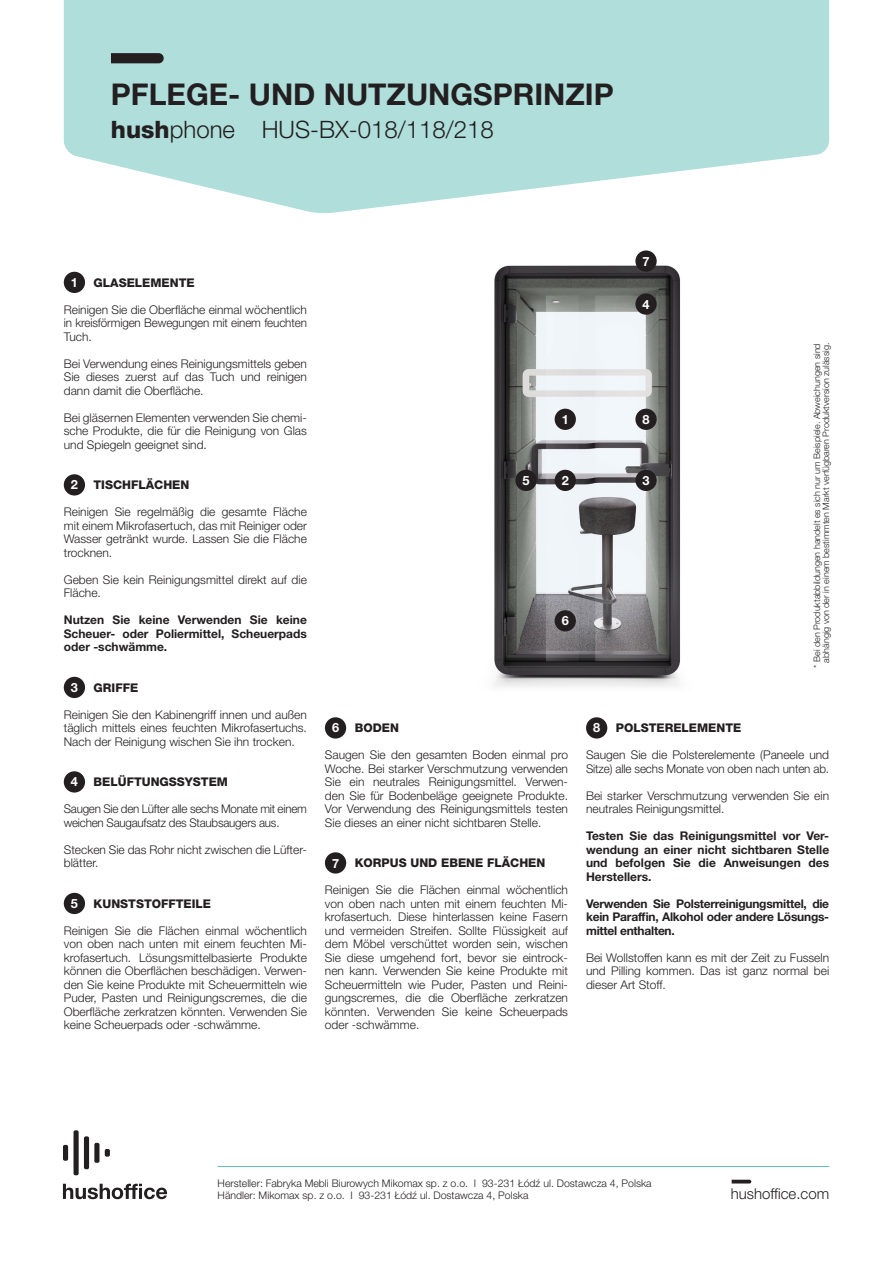
<style>
.page{position:relative;width:893px;height:1263px;background:#fff}
.page>*{position:absolute;margin:0;border:0;box-sizing:border-box;transform-origin:0 0}
.t1{font:700 30px "Helvetica Neue LT Pro";color:#231f20}
.t2{font:300 24px "Helvetica Neue LT Pro";color:#231f20}
.t3{font:300 15px "Helvetica Neue LT Pro";color:#231f20}
.t4{font:700 12.75px "Helvetica Neue LT Pro";color:#fff}
.tekst_pielegnacja{font:300 12px/13.5px "Helvetica Neue LT Pro";color:#231f20;text-align:justify}
.tekst_pielegnacja-2{font:700 12px/13.5px "Helvetica Neue LT Pro";letter-spacing:-.01em;color:#231f20;text-align:justify}
.bold_pielegnacja{font:300 12px/13.5px "Helvetica Neue LT Pro";color:#231f20;text-align:justify}
.naglowek_pielegnacja{font:800 12px "Helvetica Neue LT Pro";color:#231f20}
.bold_pielegnacja-2{font:700 12px/13.5px "Helvetica Neue LT Pro";color:#231f20;text-align:justify}
.tekst_pielegnacja-3{font:300 12px/13.5px "Helvetica Neue LT Pro";letter-spacing:-.02em;color:#231f20}
.t5{font:300 10.5px/12px "Helvetica Neue LT Pro";color:#231f20}
.WYP{font:300 9px/9px "Helvetica Neue LT Pro";color:#231f20;text-align:center}
.s1{font-weight:800}
</style>
<div class="page">
<svg style="left:64px;top:0;width:765px;height:213px;background:#bae2df"></svg>
<svg style="left:111px;top:53px;width:53px;height:10px"></svg>
<div style="left:63px;top:1145px;width:5px;height:16px;background:#231f20;border-radius:2px"></div>
<div style="left:74px;top:1130px;width:5px;height:45px;background:#231f20;border-radius:2px"></div>
<div style="left:84px;top:1136px;width:5px;height:33px;background:#231f20;border-radius:2px"></div>
<div style="left:94px;top:1143px;width:5px;height:20px;background:#231f20;border-radius:2px"></div>
<div style="left:105px;top:1149px;width:5px;height:8px;background:#231f20;border-radius:2px"></div>
<svg style="left:63px;top:1184px;width:104px;height:15px"></svg>
<hr style="left:218px;top:1166px;width:611px;height:1px;background:#5ac4bd">
<svg style="left:732px;top:1180px;width:19px;height:3px"></svg>
<img style="left:494px;top:264px;width:187px;height:423px">
<div style="left:555px;top:409px;width:21px;height:21px;background:#231f20;border-radius:50%"></div>
<div style="left:635px;top:470px;width:22px;height:21px;background:#231f20;border-radius:50%"></div>
<div style="left:635px;top:250px;width:22px;height:22px;background:#231f20;border-radius:50%"></div>
<div style="left:635px;top:293px;width:22px;height:22px;background:#231f20;border-radius:50%"></div>
<div style="left:555px;top:470px;width:21px;height:21px;background:#231f20;border-radius:50%"></div>
<div style="left:635px;top:409px;width:22px;height:21px;background:#231f20;border-radius:50%"></div>
<div style="left:555px;top:610px;width:21px;height:21px;background:#231f20;border-radius:50%"></div>
<div style="left:515px;top:470px;width:22px;height:21px;background:#231f20;border-radius:50%"></div>
<div style="left:64px;top:272px;width:21px;height:21px;background:#231f20;border-radius:50%"></div>
<div style="left:64px;top:474px;width:21px;height:21px;background:#231f20;border-radius:50%"></div>
<div style="left:64px;top:677px;width:21px;height:21px;background:#231f20;border-radius:50%"></div>
<div style="left:64px;top:771px;width:21px;height:21px;background:#231f20;border-radius:50%"></div>
<div style="left:64px;top:893px;width:21px;height:21px;background:#231f20;border-radius:50%"></div>
<div style="left:325px;top:717px;width:21px;height:21px;background:#231f20;border-radius:50%"></div>
<div style="left:325px;top:852px;width:21px;height:21px;background:#231f20;border-radius:50%"></div>
<div style="left:586px;top:717px;width:21px;height:21px;background:#231f20;border-radius:50%"></div>
<h1 class="t1" style="left:111px;top:75px;width:504px">PFLEGE- UND NUTZUNGSPRINZIP</h1>
<h2 class="t2" style="left:111px;top:115px;width:384px"><span class="s1">hush</span>phone HUS-BX-018/118/218</h2>
<p class="t4" style="left:71px;top:274px;width:9px">1</p>
<p class="naglowek_pielegnacja" style="left:94px;top:275px;width:103px">GLASELEMENTE</p>
<p class="tekst_pielegnacja" style="left:64px;top:302px;width:245px">Reinigen Sie die Oberfläche einmal wöchentlich in kreisförmigen Bewegungen mit einem feuchten Tuch.</p>
<p class="tekst_pielegnacja" style="left:64px;top:356px;width:245px">Bei Verwendung eines Reinigungsmittels geben Sie dieses zuerst auf das Tuch und reinigen dann damit die Oberfläche.</p>
<p class="tekst_pielegnacja" style="left:64px;top:410px;width:245px">Bei gläsernen Elementen verwenden Sie chemi&shy;sche Produkte, die für die Reinigung von Glas und Spiegeln geeignet sind.</p>
<p class="t4" style="left:71px;top:477px;width:9px">2</p>
<p class="naglowek_pielegnacja" style="left:94px;top:478px;width:97px">TISCHFLÄCHEN</p>
<p class="bold_pielegnacja" style="left:64px;top:505px;width:245px">Reinigen Sie regelmäßig die gesamte Fläche mit einem Mikrofasertuch, das mit Reiniger oder Wasser getränkt wurde. Lassen Sie die Fläche trocknen.</p>
<p class="bold_pielegnacja" style="left:64px;top:572px;width:245px">Geben Sie kein Reinigungsmittel direkt auf die<br>Fläche.</p>
<p class="bold_pielegnacja-2" style="left:64px;top:613px;width:245px">Nutzen Sie keine Verwenden Sie keine Scheuer- oder Poliermittel, Scheuerpads oder -schwämme.</p>
<p class="t4" style="left:71px;top:679px;width:9px">3</p>
<p class="naglowek_pielegnacja" style="left:94px;top:680px;width:46px">GRIFFE</p>
<p class="tekst_pielegnacja" style="left:64px;top:707px;width:245px">Reinigen Sie den Kabinengriff innen und außen täglich mittels eines feuchten Mikrofasertuchs.<br>Nach der Reinigung wischen Sie ihn trocken.</p>
<p class="t4" style="left:71px;top:774px;width:9px">4</p>
<p class="naglowek_pielegnacja" style="left:94px;top:775px;width:136px">BELÜFTUNGSSYSTEM</p>
<p class="tekst_pielegnacja-3" style="left:64px;top:802px;width:245px">Saugen Sie den Lüfter alle sechs Monate mit einem weichen Saugaufsatz des Staubsaugers aus.</p>
<p class="tekst_pielegnacja" style="left:64px;top:842px;width:245px">Stecken Sie das Rohr nicht zwischen die Lüfter&shy;blätter.</p>
<p class="t4" style="left:71px;top:895px;width:9px">5</p>
<p class="naglowek_pielegnacja" style="left:94px;top:896px;width:119px">KUNSTSTOFFTEILE</p>
<p class="tekst_pielegnacja" style="left:64px;top:923px;width:245px">Reinigen Sie die Flächen einmal wöchentlich von oben nach unten mit einem feuchten Mi&shy;krofasertuch. Lösungsmittelbasierte Produkte können die Oberflächen beschädigen. Verwen&shy;den Sie keine Produkte mit Scheuermitteln wie Puder, Pasten und Reinigungscremes, die die Oberfläche zerkratzen könnten. Verwenden Sie keine Scheuerpads oder -schwämme.</p>
<p class="t4" style="left:522px;top:472px;width:9px">5</p>
<p class="t4" style="left:562px;top:411px;width:9px">1</p>
<p class="t4" style="left:562px;top:472px;width:9px">2</p>
<p class="t4" style="left:562px;top:613px;width:9px">6</p>
<p class="t4" style="left:642px;top:253px;width:9px">7</p>
<p class="t4" style="left:642px;top:296px;width:9px">4</p>
<p class="t4" style="left:642px;top:411px;width:9px">8</p>
<p class="t4" style="left:642px;top:472px;width:9px">3</p>
<p class="WYP" style="left:812px;top:668px;width:326px;rotate:-90deg">* Bei den Produktabbildungen handelt es sich nur um Beispiele. Abweichungen sind abhängig von der in einem bestimmten Markt verfügbaren Produktversion zulässig.</p>
<p class="t4" style="left:332px;top:720px;width:9px">6</p>
<p class="naglowek_pielegnacja" style="left:355px;top:721px;width:46px">BODEN</p>
<p class="tekst_pielegnacja" style="left:325px;top:748px;width:245px">Saugen Sie den gesamten Boden einmal pro Woche. Bei starker Verschmutzung verwenden Sie ein neutrales Reinigungsmittel. Verwen&shy;den Sie für Bodenbeläge geeignete Produkte.<br>Vor Verwendung des Reinigungsmittels testen Sie dieses an einer nicht sichtbaren Stelle.</p>
<p class="t4" style="left:332px;top:855px;width:9px">7</p>
<p class="naglowek_pielegnacja" style="left:355px;top:856px;width:192px">KORPUS UND EBENE FLÄCHEN</p>
<p class="tekst_pielegnacja" style="left:325px;top:883px;width:245px">Reinigen Sie die Flächen einmal wöchentlich von oben nach unten mit einem feuchten Mi&shy;krofasertuch. Diese hinterlassen keine Fasern und vermeiden Streifen. Sollte Flüssigkeit auf dem Möbel verschüttet worden sein, wischen Sie diese umgehend fort, bevor sie eintrock&shy;nen kann. Verwenden Sie keine Produkte mit Scheuermitteln wie Puder, Pasten und Reini&shy;gungscremes, die die Oberfläche zerkratzen könnten. Verwenden Sie keine Scheuerpads oder -schwämme.</p>
<p class="t4" style="left:593px;top:720px;width:9px">8</p>
<p class="naglowek_pielegnacja" style="left:616px;top:721px;width:127px">POLSTERELEMENTE</p>
<p class="tekst_pielegnacja" style="left:586px;top:748px;width:245px">Saugen Sie die Polsterelemente (Paneele und<br>Sitze) alle sechs Monate von oben nach unten ab.</p>
<p class="tekst_pielegnacja" style="left:586px;top:788px;width:245px">Bei starker Verschmutzung verwenden Sie ein neutrales Reinigungsmittel.</p>
<p class="tekst_pielegnacja-2" style="left:586px;top:829px;width:245px">Testen Sie das Reinigungsmittel vor Ver&shy;wendung an einer nicht sichtbaren Stelle und befolgen Sie die Anweisungen des Herstellers.</p>
<p class="tekst_pielegnacja-2" style="left:586px;top:896px;width:245px">Verwenden Sie Polsterreinigungsmittel, die kein Paraffin, Alkohol oder andere Lösungs&shy;mittel enthalten.</p>
<p class="tekst_pielegnacja" style="left:586px;top:950px;width:245px">Bei Wollstoffen kann es mit der Zeit zu Fusseln und Pilling kommen. Das ist ganz normal bei dieser Art Stoff.</p>
<p class="t5" style="left:218px;top:1177px;width:436px">Hersteller: Fabryka Mebli Biurowych Mikomax sp. z o.o. I 93-231 Łódź ul. Dostawcza 4, Polska<br>Händler: Mikomax sp. z o.o. I 93-231 Łódź ul. Dostawcza 4, Polska</p>
<p class="t3" style="left:731px;top:1185px;width:100px">hushoffice.com</p>
</div>
